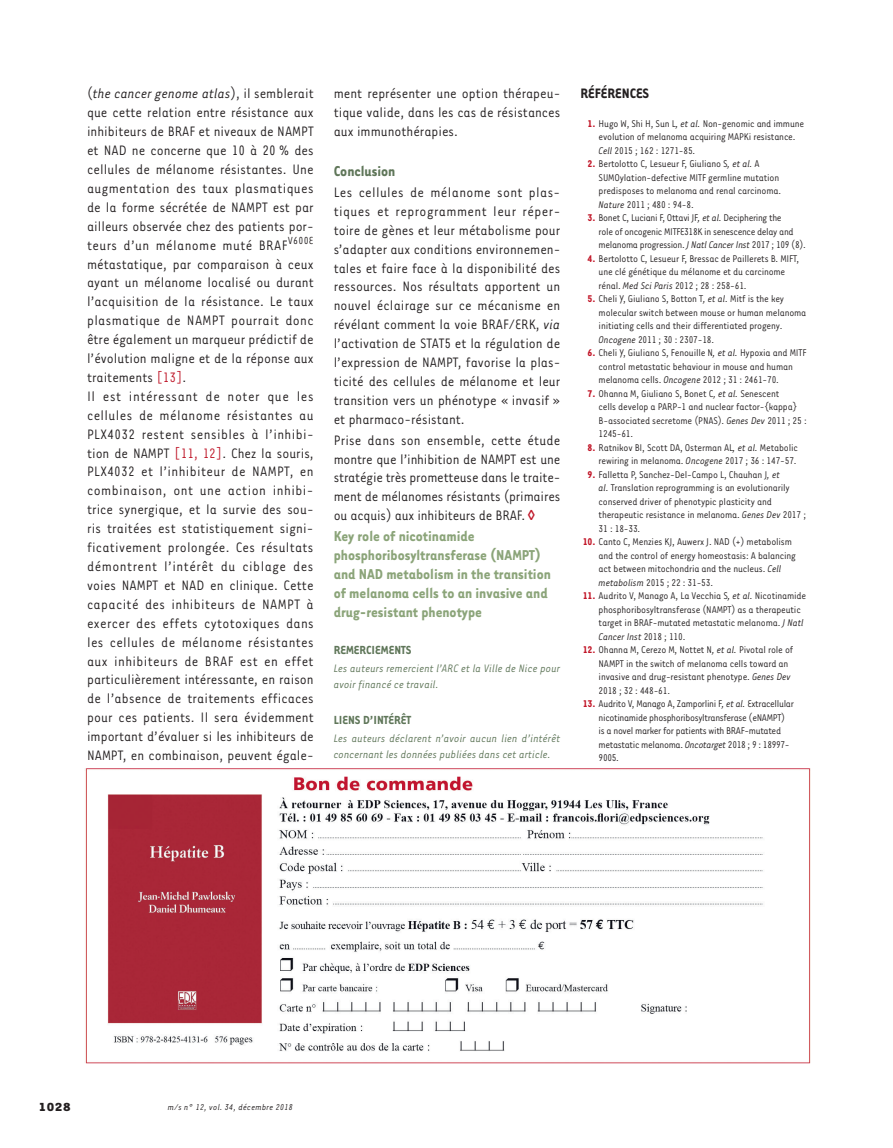
<style>
.page{position:relative;width:893px;height:1148px;background:#fff}
.page>*{position:absolute;margin:0;border:0;box-sizing:border-box;transform-origin:0 0}
.t1{font:700 16.5px/18.9px "Tarzana Narrow";color:#8ba479}
.t2{font:700 16.5px "Tarzana Narrow";color:#5f7659}
.t3{font:15.75px/18.9px "Tarzana Narrow";letter-spacing:.005em;color:#231f20;text-align:justify}
.t4{font:700 15.75px "Tarzana Narrow";color:#231f20}
.t5{font:700 13.5px "Tarzana Narrow";color:#5f7659}
.t6{font:700 13.5px "Tarzana Wide";color:#231f20}
.t7{font:italic 12.45px/15.9px "Tarzana Narrow";color:#5f7659}
.t8{font:11.25px/13.5px "Tarzana Narrow";letter-spacing:-.015em;color:#231f20}
.t9{font:italic 9.75px "Tarzana Narrow";letter-spacing:.025em;color:#231f20}
.s1{font-style:italic}
.s2{color:#bf182a}
.s3{font-weight:700;color:#c11527}
</style>
<div class="page">
<img style="left:85px;top:769px;width:726px;height:294px">
<p class="t3" style="left:87px;top:83px;width:228px;text-align:left">(<span class="s1">the cancer genome atlas</span>), il semblerait que cette relation entre résistance aux inhibiteurs de BRAF et niveaux de NAMPT et NAD ne concerne que 10 à 20 % des cellules de mélanome résistantes. Une augmentation des taux plasmatiques de la forme sécrétée de NAMPT est par ailleurs observée chez des patients por&shy;teurs d’un mélanome muté BRAF<sup>V600E </sup>métastatique, par comparaison à ceux ayant un mélanome localisé ou durant l’acquisition de la résistance. Le taux plasmatique de NAMPT pourrait donc être également un marqueur prédictif de l’évolution maligne et de la réponse aux traitements <span class="s2">[13]</span>.<br>Il est intéressant de noter que les cellules de mélanome résistantes au PLX4032 restent sensibles à l’inhibi&shy;tion de NAMPT <span class="s2">[11, 12]</span>. Chez la souris, PLX4032 et l’inhibiteur de NAMPT, en combinaison, ont une action inhibi&shy;trice synergique, et la survie des sou&shy;ris traitées est statistiquement signi&shy;ficativement prolongée. Ces résultats démontrent l’intérêt du ciblage des voies NAMPT et NAD en clinique. Cette capacité des inhibiteurs de NAMPT à exercer des effets cytotoxiques dans les cellules de mélanome résistantes aux inhibiteurs de BRAF est en effet particulièrement intéressante, en raison de l’absence de traitements efficaces pour ces patients. Il sera évidemment important d’évaluer si les inhibiteurs de NAMPT, en combinaison, peuvent égale-</p>
<h2 class="t3" style="left:334px;top:83px;width:228px">ment représenter une option thérapeu&shy;tique valide, dans les cas de résistances aux immunothérapies.</h2>
<h1 class="t2" style="left:334px;top:161px;width:63px">Conclusion</h1>
<p class="t3" style="left:334px;top:182px;width:228px">Les cellules de mélanome sont plas&shy;tiques et reprogramment leur réper&shy;toire de gènes et leur métabolisme pour s’adapter aux conditions environnemen&shy;tales et faire face à la disponibilité des ressources. Nos résultats apportent un nouvel éclairage sur ce mécanisme en révélant comment la voie BRAF/ERK, <span class="s1">via </span>l’activation de STAT5 et la régulation de l’expression de NAMPT, favorise la plas&shy;ticité des cellules de mélanome et leur transition vers un phénotype « invasif » et pharmaco-résistant.</p>
<h2 class="t3" style="left:334px;top:430px;width:228px">Prise dans son ensemble, cette étude montre que l’inhibition de NAMPT est une stratégie très prometteuse dans le traite&shy;ment de mélanomes résistants (primaires ou acquis) aux inhibiteurs de BRAF.</h2>
<h1 class="t1" style="left:334px;top:526px;width:219px">Key role of nicotinamide phosphoribosyltransferase (NAMPT) and NAD metabolism in the transition of melanoma cells to an invasive and drug-resistant phenotype</h1>
<p class="t5" style="left:334px;top:641px;width:79px">REMERCIEMENTS</p>
<p class="t7" style="left:334px;top:660px;width:228px">Les auteurs remercient l’ARC et la Ville de Nice pour avoir financé ce travail.</p>
<p class="t5" style="left:334px;top:712px;width:79px">LIENS D’INTÉRÊT</p>
<p class="t7" style="left:334px;top:730px;width:228px">Les auteurs déclarent n’avoir aucun lien d’intérêt concernant les données publiées dans cet article.</p>
<h2 class="t4" style="left:580px;top:84px;width:70px">RÉFÉRENCES</h2>
<p class="t8" style="left:599px;top:116px;width:207px;text-indent:-11px"><span class="s3">1.</span> Hugo W, Shi H, Sun L<span class="s1">, et al.</span> Non-genomic and immune evolution of melanoma acquiring MAPKi resistance.<br><span class="s1">Cell</span> 2015 ; 162 : 1271-85.</p>
<p class="t8" style="left:599px;top:156px;width:184px;text-indent:-11px"><span class="s3">2.</span> Bertolotto C, Lesueur F, Giuliano S<span class="s1">, et al.</span> A SUMOylation-defective MITF germline mutation predisposes to melanoma and renal carcinoma.<br><span class="s1">Nature</span> 2011 ; 480 : 94-8.</p>
<p class="t8" style="left:599px;top:210px;width:209px;text-indent:-11px"><span class="s3">3.</span> Bonet C, Luciani F, Ottavi JF<span class="s1">, et al.</span> Deciphering the<br>role of oncogenic MITFE318K in senescence delay and melanoma progression. <span class="s1">J Natl Cancer Inst</span> 2017 ; 109 (8).</p>
<p class="t8" style="left:599px;top:251px;width:202px;text-indent:-11px"><span class="s3">4.</span> Bertolotto C, Lesueur F, Bressac de Paillerets B. MIFT, une clé génétique du mélanome et du carcinome rénal. <span class="s1">Med Sci Paris</span> 2012 ; 28 : 258-61.</p>
<p class="t8" style="left:599px;top:291px;width:209px;text-indent:-11px"><span class="s3">5.</span> Cheli Y, Giuliano S, Botton T<span class="s1">, et al.</span> Mitf is the key molecular switch between mouse or human melanoma initiating cells and their differentiated progeny.<br><span class="s1">Oncogene</span> 2011 ; 30 : 2307-18.</p>
<p class="t8" style="left:599px;top:345px;width:209px;text-indent:-11px"><span class="s3">6.</span> Cheli Y, Giuliano S, Fenouille N<span class="s1">, et al.</span> Hypoxia and MITF control metastatic behaviour in mouse and human melanoma cells. <span class="s1">Oncogene</span> 2012 ; 31 : 2461-70.</p>
<p class="t8" style="left:599px;top:386px;width:210px;text-indent:-11px"><span class="s3">7.</span> Ohanna M, Giuliano S, Bonet C<span class="s1">, et al.</span> Senescent<br>cells develop a PARP-1 and nuclear factor-{kappa} B-associated secretome (PNAS). <span class="s1">Genes Dev</span> 2011 ; 25 :<br>1245-61.</p>
<p class="t8" style="left:587px;top:440px;width:212px;text-align:right"><span class="s3">8.</span> Ratnikov BI, Scott DA, Osterman AL<span class="s1">, et al.</span> Metabolic rewiring in melanoma. <span class="s1">Oncogene</span> 2017 ; 36 : 147-57.</p>
<p class="t8" style="left:599px;top:467px;width:209px;text-indent:-11px"><span class="s3">9.</span> Falletta P, Sanchez-Del-Campo L, Chauhan J<span class="s1">, et<br>al.</span> Translation reprogramming is an evolutionarily conserved driver of phenotypic plasticity and therapeutic resistance in melanoma. <span class="s1">Genes Dev</span> 2017 ; 31 : 18-33.</p>
<p class="t8" style="left:599px;top:534px;width:199px;text-indent:-16px"><span class="s3">10.</span> Canto C, Menzies KJ, Auwerx J. NAD (+) metabolism and the control of energy homeostasis: A balancing act between mitochondria and the nucleus. <span class="s1">Cell metabolism</span> 2015 ; 22 : 31-53.</p>
<p class="t8" style="left:599px;top:588px;width:209px;text-indent:-16px"><span class="s3">11.</span> Audrito V, Manago A, La Vecchia S<span class="s1">, et al.</span> Nicotinamide phosphoribosyltransferase (NAMPT) as a therapeutic target in BRAF-mutated metastatic melanoma. <span class="s1">J Natl Cancer Inst</span> 2018 ; 110.</p>
<p class="t8" style="left:599px;top:642px;width:196px;text-indent:-16px"><span class="s3">12.</span> Ohanna M, Cerezo M, Nottet N<span class="s1">, et al.</span> Pivotal role of NAMPT in the switch of melanoma cells toward an invasive and drug-resistant phenotype. <span class="s1">Genes Dev </span>2018 ; 32 : 448-61.</p>
<p class="t8" style="left:599px;top:696px;width:197px;text-indent:-16px"><span class="s3">13.</span> Audrito V, Manago A, Zamporlini F<span class="s1">, et al.</span> Extracellular nicotinamide phosphoribosyltransferase (eNAMPT) is a novel marker for patients with BRAF-mutated metastatic melanoma. <span class="s1">Oncotarget</span> 2018 ; 9 : 18997- 9005.</p>
<p class="t6" style="left:38px;top:1097px;width:34px">1028</p>
<p class="t9" style="left:168px;top:1101px;width:127px">m/s n° 12, vol. 34, décembre 2018</p>
</div>
